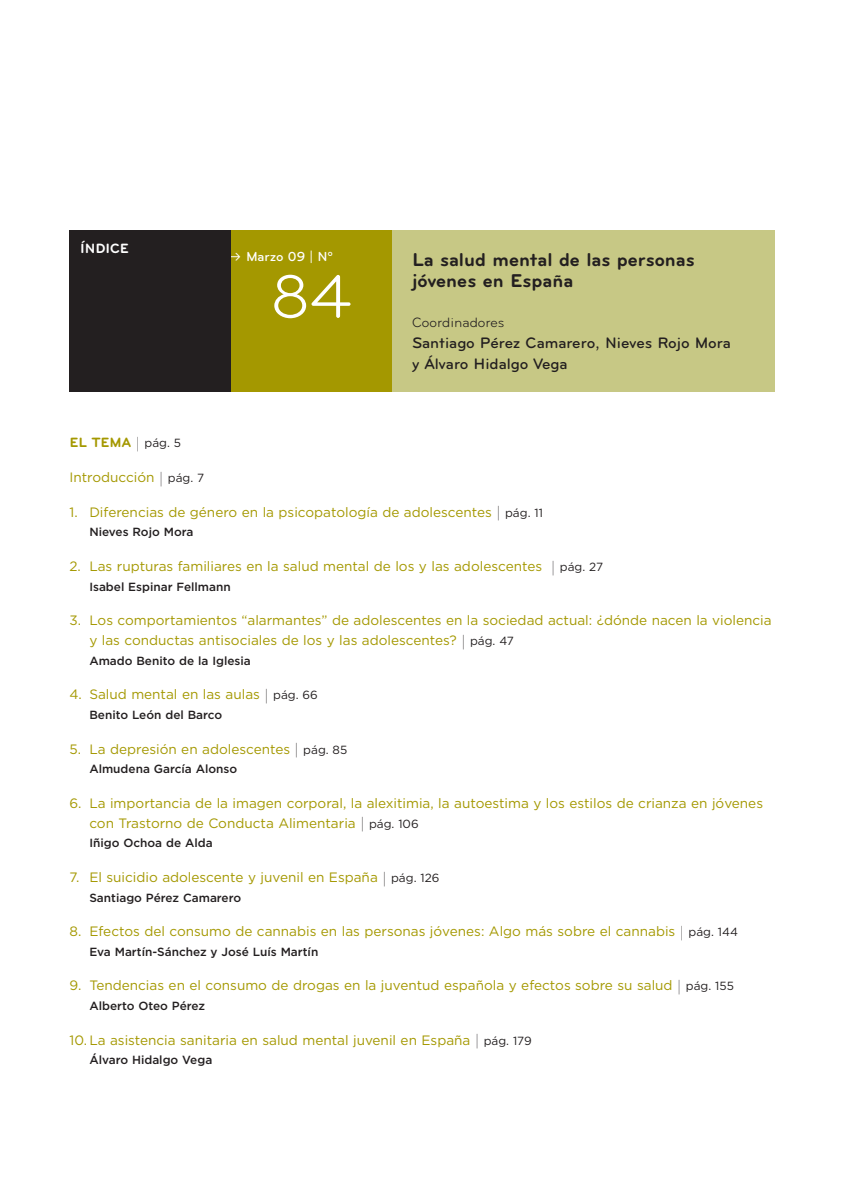
<style>
.page{position:relative;width:844px;height:1191px;background:#fff}
.page>*{position:absolute;margin:0;border:0;box-sizing:border-box;transform-origin:0 0}
.t1{font:63px "Bryant";color:#fff}
.t2{font:700 19.25px/21px "Bryant";color:#231f20}
.t3{font:500 15.75px/21px "Bryant";color:#231f20}
.t4{font:14px "Bryant";letter-spacing:-.005em;color:#231f20}
.t5{font:700 14px "Bryant";color:#a49800}
.t6{font:700 14px "Bryant";color:#fff}
.t7{font:13.65px/19.8px "Gotham";color:#a49800}
.t8{font:500 13.65px "Bryant";color:#fff}
.t9{font:500 11.9px "Gotham";color:#231f20}
.s1{font-weight:300;font-size:15.75px;color:#231f20}
.s2{font-family:"Gotham";font-weight:400;font-size:11.9px;color:#231f20}
.s3{font-family:"Bryant";font-weight:300;font-size:15.75px;color:#231f20}
.s4{font-size:11.9px;color:#231f20}
</style>
<div class="page">
<div style="left:231px;top:231px;width:161px;height:161px;background:#a49800"></div>
<div style="left:392px;top:231px;width:382px;height:161px;background:#c7c885"></div>
<div style="left:69px;top:231px;width:162px;height:161px;background:#231f20"></div>
<p class="t6" style="left:80px;top:244px;width:50px">ÍNDICE</p>
<p class="t8" style="left:229px;top:252px;width:105px">≥ Marzo 09 | Nº</p>
<h2 class="t2" style="left:412px;top:250px;width:284px">La salud mental de las personas jóvenes en España</h2>
<p class="t4" style="left:412px;top:317px;width:94px">Coordinadores</p>
<p class="t3" style="left:412px;top:333px;width:320px">Santiago Pérez Camarero, Nieves Rojo Mora y Álvaro Hidalgo Vega</p>
<h1 class="t1" style="left:269px;top:275px;width:85px">84</h1>
<p class="t5" style="left:69px;top:438px;width:113px">EL TEMA <span class="s1">|</span> <span class="s2">pág. 5</span></p>
<p class="t7" style="left:69px;top:467px;width:136px">Introducción <span class="s3">|</span> <span class="s4">pág. 7</span></p>
<p class="t7" style="left:69px;top:502px;width:475px">1. Diferencias de género en la psicopatología de adolescentes <span class="s3">|</span> <span class="s4">pág. 11</span></p>
<p class="t9" style="left:89px;top:525px;width:105px">Nieves Rojo Mora</p>
<p class="t7" style="left:69px;top:556px;width:535px">2. Las rupturas familiares en la salud mental de los y las adolescentes <span class="s3">|</span> <span class="s4">pág. 27</span></p>
<p class="t9" style="left:89px;top:579px;width:143px">Isabel Espinar Fellmann</p>
<p class="t7" style="left:89px;top:610px;width:683px;text-indent:-20px">3. Los comportamientos “alarmantes” de adolescentes en la sociedad actual: ¿dónde nacen la violencia y las conductas antisociales de los y las adolescentes? <span class="s3">|</span> <span class="s4">pág. 47</span></p>
<p class="t9" style="left:89px;top:653px;width:163px">Amado Benito de la Iglesia</p>
<p class="t7" style="left:69px;top:684px;width:250px">4. Salud mental en las aulas <span class="s3">|</span> <span class="s4">pág. 66</span></p>
<p class="t9" style="left:89px;top:708px;width:134px">Benito León del Barco</p>
<p class="t7" style="left:69px;top:739px;width:279px">5. La depresión en adolescentes <span class="s3">|</span> <span class="s4">pág. 85</span></p>
<p class="t9" style="left:89px;top:762px;width:149px">Almudena García Alonso</p>
<p class="t7" style="left:89px;top:793px;width:675px;text-indent:-20px">6. La importancia de la imagen corporal, la alexitimia, la autoestima y los estilos de crianza en jóvenes con Trastorno de Conducta Alimentaria <span class="s3">|</span> <span class="s4">pág. 106</span></p>
<p class="t9" style="left:89px;top:836px;width:125px">Iñigo Ochoa de Alda</p>
<p class="t7" style="left:69px;top:867px;width:371px">7. El suicidio adolescente y juvenil en España <span class="s3">|</span> <span class="s4">pág. 126</span></p>
<p class="t9" style="left:89px;top:890px;width:153px">Santiago Pérez Camarero</p>
<p class="t7" style="left:69px;top:921px;width:670px">8. Efectos del consumo de cannabis en las personas jóvenes: Algo más sobre el cannabis <span class="s3">|</span> <span class="s4">pág. 144</span></p>
<p class="t9" style="left:89px;top:944px;width:230px">Eva Martín-Sánchez y José Luís Martín</p>
<p class="t7" style="left:69px;top:975px;width:665px">9. Tendencias en el consumo de drogas en la juventud española y efectos sobre su salud <span class="s3">|</span> <span class="s4">pág. 155</span></p>
<p class="t9" style="left:89px;top:999px;width:117px">Alberto Oteo Pérez</p>
<p class="t7" style="left:69px;top:1030px;width:463px">10. La asistencia sanitaria en salud mental juvenil en España <span class="s3">|</span> <span class="s4">pág. 179</span></p>
<p class="t9" style="left:89px;top:1053px;width:124px">Álvaro Hidalgo Vega</p>
</div>
